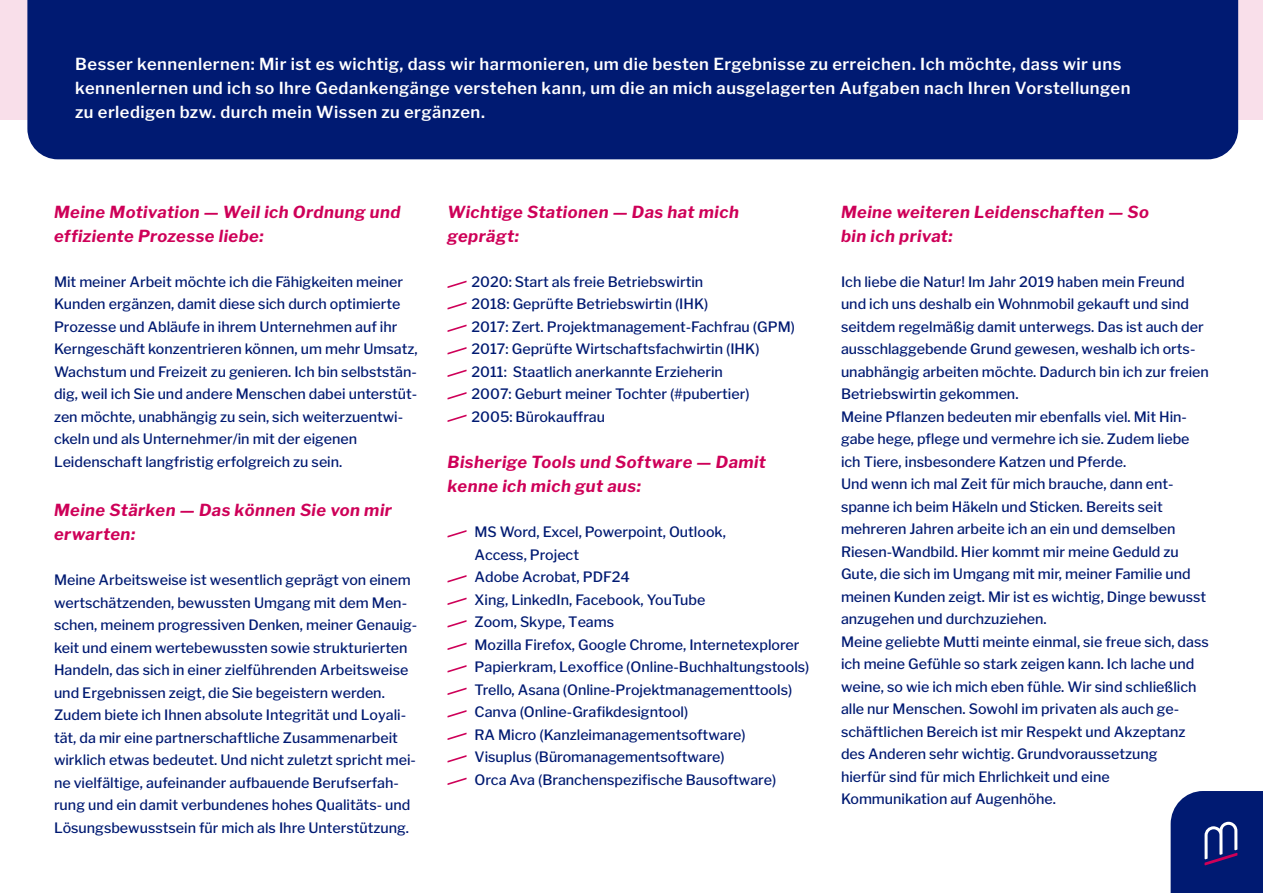
<style>
.page{position:relative;width:1263px;height:893px;background:#fff}
.page>*{position:absolute;margin:0;border:0;box-sizing:border-box;transform-origin:0 0}
.t1{font:600 16.5px/24px "Libre Franklin";letter-spacing:.03em;color:#fff}
.t2{font:italic 700 16.5px/24px "Libre Franklin";letter-spacing:.03em;color:#ce0058}
.t3{font:500 14.25px/22.5px "Libre Franklin";color:#001a72}
.s1{color:#001972}
</style>
<div class="page">
<div style="left:0;top:0;width:1263px;height:119px;background:#f9dfea"></div>
<div style="left:27px;top:0;width:1211px;height:159px;background:#001a72"></div>
<svg style="left:447px;top:281px;width:20px;height:7px"></svg>
<svg style="left:447px;top:302px;width:20px;height:7px"></svg>
<svg style="left:447px;top:325px;width:20px;height:7px"></svg>
<svg style="left:447px;top:347px;width:20px;height:7px"></svg>
<svg style="left:447px;top:370px;width:20px;height:7px"></svg>
<svg style="left:447px;top:392px;width:20px;height:7px"></svg>
<svg style="left:447px;top:415px;width:20px;height:7px"></svg>
<svg style="left:447px;top:530px;width:20px;height:7px"></svg>
<svg style="left:447px;top:575px;width:20px;height:7px"></svg>
<svg style="left:447px;top:598px;width:20px;height:7px"></svg>
<svg style="left:447px;top:620px;width:20px;height:7px"></svg>
<svg style="left:447px;top:643px;width:20px;height:7px"></svg>
<svg style="left:447px;top:665px;width:20px;height:7px"></svg>
<svg style="left:447px;top:688px;width:20px;height:7px"></svg>
<svg style="left:447px;top:710px;width:20px;height:7px"></svg>
<svg style="left:447px;top:733px;width:20px;height:7px"></svg>
<svg style="left:447px;top:755px;width:20px;height:7px"></svg>
<svg style="left:447px;top:778px;width:20px;height:7px"></svg>
<svg style="left:1170px;top:791px;width:93px;height:102px;background:#12287a"></svg>
<p class="t1" style="left:75px;top:52px;width:1057px">Besser kennenlernen: Mir ist es wichtig, dass wir harmonieren, um die besten Ergebnisse zu erreichen. Ich möchte, dass wir uns kennenlernen und ich so Ihre Gedankengänge verstehen kann, um die an mich ausgelagerten Aufgaben nach Ihren Vorstellungen zu erledigen bzw. durch mein Wissen zu ergänzen.</p>
<p class="t2" style="left:54px;top:200px;width:348px">Meine Motivation — Weil ich Ordnung und effiziente Prozesse liebe:</p>
<p class="t3" style="left:54px;top:270px;width:365px">Mit meiner Arbeit möchte ich die Fähigkeiten meiner Kunden ergänzen, damit diese sich durch optimierte Prozesse und Abläufe in ihrem Unternehmen auf ihr Kerngeschäft konzentrieren können, um mehr Umsatz, Wachstum und Freizeit zu genieren. Ich bin selbststän&shy;dig, weil ich Sie und andere Menschen dabei unterstüt&shy;zen möchte, unabhängig zu sein, sich weiterzuentwi&shy;ckeln und als Unternehmer/in mit der eigenen Leidenschaft langfristig erfolgreich zu sein.</p>
<p class="t2" style="left:54px;top:498px;width:339px">Meine Stärken — Das können Sie von mir erwarten:</p>
<p class="t3" style="left:54px;top:569px;width:365px">Meine Arbeitsweise ist wesentlich geprägt von einem wertschätzenden, bewussten Umgang mit dem Men&shy;schen, meinem progressiven Denken, meiner Genauig&shy;keit und einem wertebewussten sowie strukturierten Handeln, das sich in einer zielführenden Arbeitsweise und Ergebnissen zeigt, die Sie begeistern werden.<br>Zudem biete ich Ihnen absolute Integrität und Loyali&shy;tät, da mir eine partnerschaftliche Zusammenarbeit wirklich etwas bedeutet. Und nicht zuletzt spricht mei&shy;ne vielfältige, aufeinander aufbauende Berufserfah&shy;rung und ein damit verbundenes hohes Qualitäts- und Lösungsbewusstsein für mich als Ihre Unterstützung.</p>
<p class="t2" style="left:447px;top:200px;width:293px">Wichtige Stationen — Das hat mich geprägt:</p>
<p class="t3" style="left:471px;top:270px;width:325px">2020: Start als freie Betriebswirtin<br>2018: Geprüfte Betriebswirtin (IHK)<br>2017: Zert. Projektmanagement-Fachfrau (GPM)<br>2017: Geprüfte Wirtschaftsfachwirtin (IHK)<br>2011: Staatlich anerkannte Erzieherin<br>2007: Geburt meiner Tochter (#pubertier)<br>2005: Bürokauffrau</p>
<p class="t2" style="left:447px;top:450px;width:320px">Bisherige Tools und Software — Damit kenne ich mich gut aus:</p>
<p class="t3" style="left:474px;top:521px;width:336px">MS Word, Excel, Powerpoint, Outlook,<br>Access, Project<br>Adobe Acrobat, PDF24<br>Xing, LinkedIn, Facebook, YouTube<br>Zoom, Skype<span class="s1">, Teams<br></span>Mozilla Firefox, Google Chrome, Internetexplorer Papierkram<span class="s1">, Lexoffice</span> (Online-Buchhaltungstool<span class="s1">s</span>)<br>Trello, Asana (Online-Projektmanagementtools)<br>Canva (Online-Grafikdesigntool)<br>RA Micro (Kanzleimanagementsoftware)<br>Visuplus (Büromanagementsoftware)<br>Orca Ava (Branchenspezifische Bausoftware)</p>
<p class="t2" style="left:841px;top:200px;width:310px">Meine weiteren Leidenschaften — So bin ich privat:</p>
<p class="t3" style="left:841px;top:270px;width:369px">Ich liebe die Natur! Im Jahr 2019 haben mein Freund und ich uns deshalb ein Wohnmobil gekauft und sind seitdem regelmäßig damit unterwegs. Das ist auch der ausschlaggebende Grund gewesen, weshalb ich orts&shy;unabhängig arbeiten möchte. Dadurch bin ich zur freien Betriebswirtin gekommen.<br>Meine Pflanzen bedeuten mir ebenfalls viel. Mit Hin&shy;gabe hege, pflege und vermehre ich sie. Zudem liebe ich Tiere, insbesondere Katzen und Pferde.<br>Und wenn ich mal Zeit für mich brauche, dann ent&shy;spanne ich beim Häkeln und Sticken. Bereits seit mehreren Jahren arbeite ich an ein und demselben Riesen-Wandbild. Hier kommt mir meine Geduld zu Gute, die sich im Umgang mit mir, meiner Familie und meinen Kunden zeigt. Mir ist es wichtig, Dinge bewusst anzugehen und durchzuziehen.<br>Meine geliebte Mutti meinte einmal, sie freue sich, dass ich meine Gefühle so stark zeigen kann. Ich lache und weine, so wie ich mich eben fühle. Wir sind schließlich alle nur Menschen. Sowohl im privaten als auch ge&shy;schäftlichen Bereich ist mir Respekt und Akzeptanz des Anderen sehr wichtig. Grundvoraussetzung<br>hierfür sind für mich Ehrlichkeit und eine Kommunikation auf Augenhöhe.</p>
</div>
